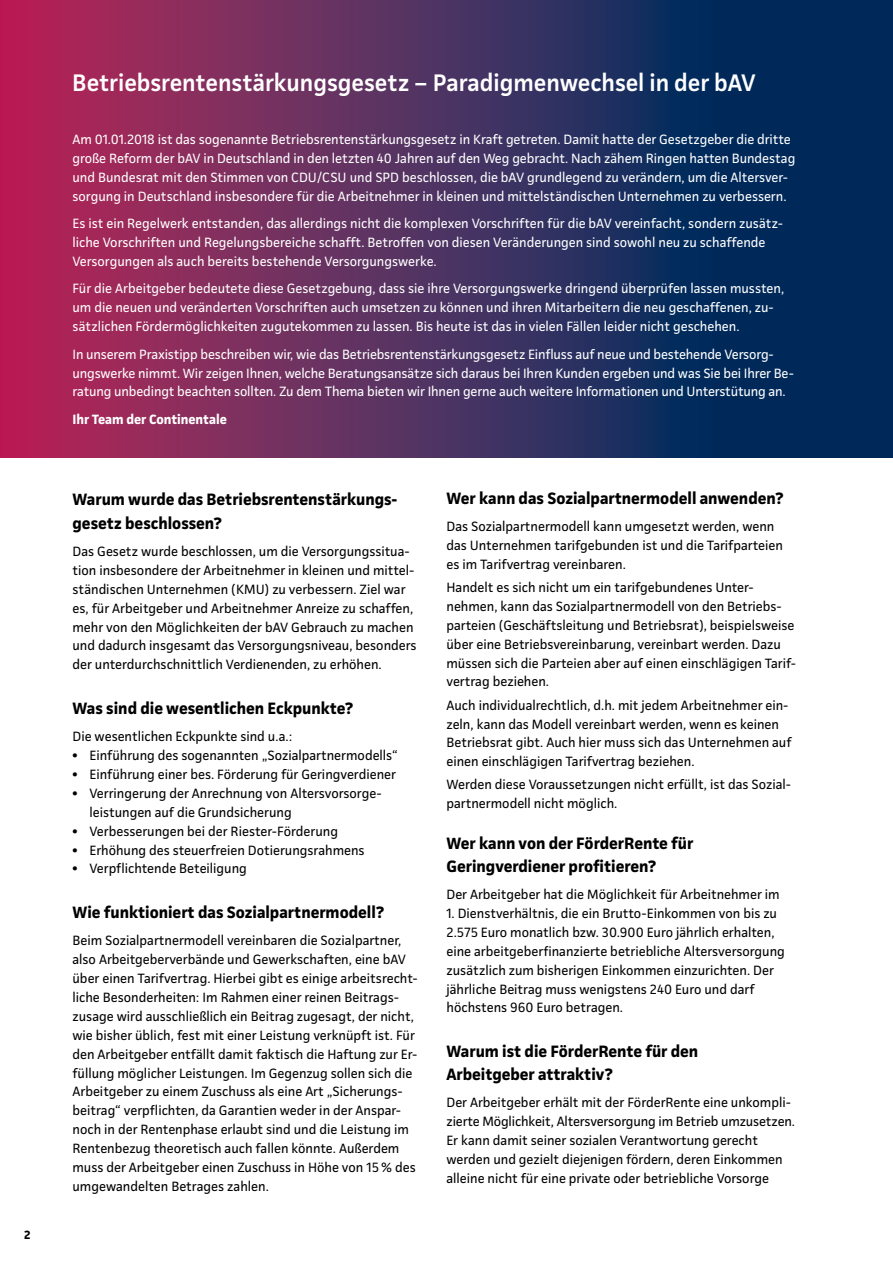
<style>
.page{position:relative;width:893px;height:1263px;background:#fff}
.page>*{position:absolute;margin:0;border:0;box-sizing:border-box;transform-origin:0 0}
.t1{font:600 24px "Continentale Pro";color:#fff}
.t2{font:700 16.5px/23.1px "Continentale Pro";color:#000}
.t3{font:13.5px/18.9px "Continentale Pro";color:#000}
.t4{font:13.5px/18.9px "Continentale Pro";color:#fff}
.t5{font:700 13.5px "Continentale Pro";color:#fff}
.t6{font:700 12px "Continentale Pro";color:#000}
.s1{font-weight:700}
</style>
<div class="page">
<svg style="left:0;top:0;width:893px;height:458px;background:#4c2c5d"></svg>
<p class="t6" style="left:24px;top:1227px;width:8px">2</p>
<h1 class="t1" style="left:72px;top:68px;width:685px">Betriebsrentenstärkungsgesetz – Paradigmenwechsel in der bAV</h1>
<p class="t4" style="left:73px;top:130px;width:724px">Am 01.01.2018 ist das sogenannte Betriebsrentenstärkungsgesetz in Kraft getreten. Damit hatte der Gesetzgeber die dritte große Reform der bAV in Deutschland in den letzten 40 Jahren auf den Weg gebracht. Nach zähem Ringen hatten Bundestag und Bundesrat mit den Stimmen von CDU/CSU und SPD beschlossen, die bAV grundlegend zu verändern, um die Altersver&shy;sorgung in Deutschland insbesondere für die Arbeitnehmer in kleinen und mittelständischen Unternehmen zu verbessern.</p>
<p class="t4" style="left:73px;top:214px;width:712px">Es ist ein Regelwerk entstanden, das allerdings nicht die komplexen Vorschriften für die bAV vereinfacht, sondern zusätz&shy;liche Vorschriften und Regelungsbereiche schafft. Betroffen von diesen Veränderungen sind sowohl neu zu schaffende<br>Versorgungen als auch bereits bestehende Versorgungswerke.</p>
<p class="t4" style="left:73px;top:279px;width:713px">Für die Arbeitgeber bedeutete diese Gesetzgebung, dass sie ihre Versorgungswerke dringend überprüfen lassen mussten, um die neuen und veränderten Vorschriften auch umsetzen zu können und ihren Mitarbeitern die neu geschaffenen, zu&shy;sätzlichen Fördermöglichkeiten zugutekommen zu lassen. Bis heute ist das in vielen Fällen leider nicht geschehen.</p>
<p class="t4" style="left:73px;top:344px;width:723px">In unserem Praxistipp beschreiben wir, wie das Betriebsrentenstärkungsgesetz Einfluss auf neue und bestehende Versorg&shy;ungswerke nimmt. Wir zeigen Ihnen, welche Beratungsansätze sich daraus bei Ihren Kunden ergeben und was Sie bei Ihrer Be&shy;ratung unbedingt beachten sollten. Zu dem Thema bieten wir Ihnen gerne auch weitere Informationen und Unterstütung an.</p>
<p class="t5" style="left:73px;top:411px;width:156px">Ihr Team der Continentale</p>
<p class="t2" style="left:73px;top:488px;width:326px">Warum wurde das Betriebsrentenstärkungs&shy;gesetz beschlossen?</p>
<p class="t3" style="left:73px;top:542px;width:346px">Das Gesetz wurde beschlossen, um die Versorgungssitua&shy;tion insbesondere der Arbeitnehmer in kleinen und mittel&shy;ständischen Unternehmen (KMU) zu verbessern. Ziel war es, für Arbeitgeber und Arbeitnehmer Anreize zu schaffen, mehr von den Möglichkeiten der bAV Gebrauch zu machen und dadurch insgesamt das Versorgungsniveau, besonders der unterdurchschnittlich Verdienenden, zu erhöhen.</p>
<p class="t2" style="left:73px;top:696px;width:282px">Was sind die wesentlichen Eckpunkte?</p>
<p class="t3" style="left:73px;top:727px;width:221px">Die wesentlichen Eckpunkte sind u.a.:</p>
<p class="t3" style="left:73px;top:746px;width:327px"><span class="s1">•</span> Einführung des sogenannten „Sozialpartnermodells“</p>
<p class="t3" style="left:73px;top:765px;width:325px"><span class="s1">•</span> Einführung einer bes. Förderung für Geringverdiener</p>
<p class="t3" style="left:90px;top:784px;width:294px;text-indent:-17px"><span class="s1">•</span> Verringerung der Anrechnung von Altersvorsorge&shy;leistungen auf die Grundsicherung</p>
<p class="t3" style="left:73px;top:821px;width:267px"><span class="s1">•</span> Verbesserungen bei der Riester-Förderung</p>
<p class="t3" style="left:73px;top:840px;width:294px"><span class="s1">•</span> Erhöhung des steuerfreien Dotierungsrahmens</p>
<p class="t3" style="left:73px;top:859px;width:176px"><span class="s1">•</span> Verpflichtende Beteiligung</p>
<p class="t2" style="left:73px;top:900px;width:313px">Wie funktioniert das Sozialpartnermodell?</p>
<p class="t3" style="left:73px;top:931px;width:347px">Beim Sozialpartnermodell vereinbaren die Sozialpartner, also Arbeitgeberverbände und Gewerkschaften, eine bAV über einen Tarifvertrag. Hierbei gibt es einige arbeitsrecht&shy;liche Besonderheiten: Im Rahmen einer reinen Beitrags&shy;zusage wird ausschließlich ein Beitrag zugesagt, der nicht, wie bisher üblich, fest mit einer Leistung verknüpft ist. Für den Arbeitgeber entfällt damit faktisch die Haftung zur Er&shy;füllung möglicher Leistungen. Im Gegenzug sollen sich die Arbeitgeber zu einem Zuschuss als eine Art „Sicherungs&shy;beitrag“ verpflichten, da Garantien weder in der Anspar&shy;noch in der Rentenphase erlaubt sind und die Leistung im Rentenbezug theoretisch auch fallen könnte. Außerdem muss der Arbeitgeber einen Zuschuss in Höhe von 15% des umgewandelten Betrages zahlen.</p>
<p class="t2" style="left:446px;top:486px;width:338px">Wer kann das Sozialpartnermodell anwenden?</p>
<p class="t3" style="left:446px;top:517px;width:338px">Das Sozialpartnermodell kann umgesetzt werden, wenn das Unternehmen tarifgebunden ist und die Tarifparteien es im Tarifvertrag vereinbaren.</p>
<p class="t3" style="left:446px;top:578px;width:351px">Handelt es sich nicht um ein tarifgebundenes Unter&shy;nehmen, kann das Sozialpartnermodell von den Betriebs&shy;parteien (Geschäftsleitung und Betriebsrat), beispielsweise über eine Betriebsvereinbarung, vereinbart werden. Dazu müssen sich die Parteien aber auf einen einschlägigen Tarif&shy;vertrag beziehen.</p>
<p class="t3" style="left:446px;top:695px;width:346px">Auch individualrechtlich, d.h. mit jedem Arbeitnehmer ein&shy;zeln, kann das Modell vereinbart werden, wenn es keinen Betriebsrat gibt. Auch hier muss sich das Unternehmen auf einen einschlägigen Tarifvertrag beziehen.</p>
<p class="t3" style="left:446px;top:775px;width:346px">Werden diese Voraussetzungen nicht erfüllt, ist das Sozial&shy;partnermodell nicht möglich.</p>
<p class="t2" style="left:446px;top:831px;width:248px">Wer kann von der FörderRente für<br>Geringverdiener profitieren?</p>
<p class="t3" style="left:446px;top:885px;width:335px">Der Arbeitgeber hat die Möglichkeit für Arbeitnehmer im</p>
<p class="t3" style="left:446px;top:904px;width:340px">1. Dienstverhältnis, die ein Brutto-Einkommen von bis zu 2.575 Euro monatlich bzw. 30.900 Euro jährlich erhalten, eine arbeitgeberfinanzierte betriebliche Altersversorgung zusätzlich zum bisherigen Einkommen einzurichten. Der jährliche Beitrag muss wenigstens 240 Euro und darf höchstens 960 Euro betragen.</p>
<p class="t2" style="left:446px;top:1039px;width:253px">Warum ist die FörderRente für den<br>Arbeitgeber attraktiv?</p>
<p class="t3" style="left:446px;top:1093px;width:350px">Der Arbeitgeber erhält mit der FörderRente eine unkompli&shy;zierte Möglichkeit, Altersversorgung im Betrieb umzusetzen.<br>Er kann damit seiner sozialen Verantwortung gerecht werden und gezielt diejenigen fördern, deren Einkommen alleine nicht für eine private oder betriebliche Vorsorge</p>
</div>
